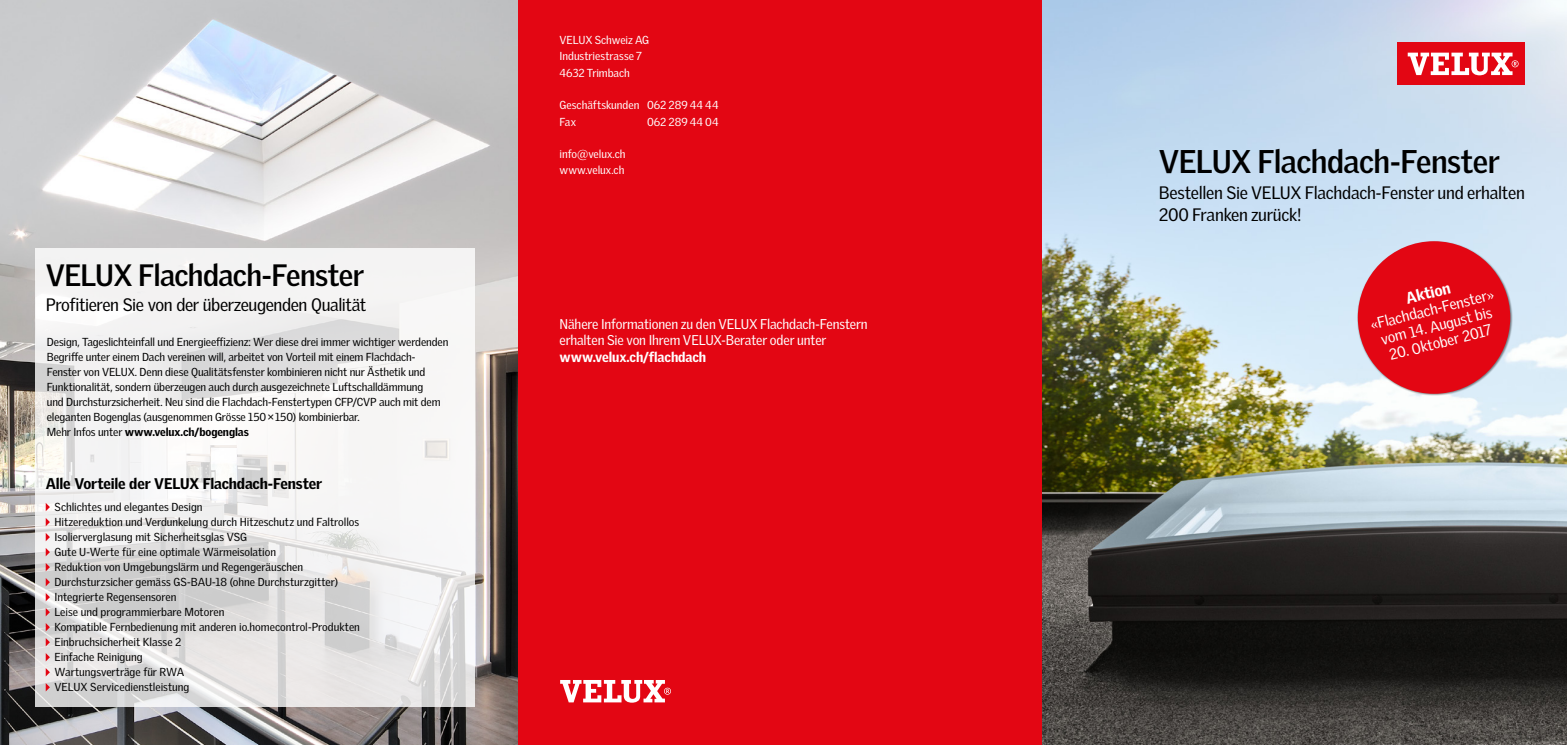
<style>
.page{position:relative;width:1567px;height:745px;background:#fff}
.page>*{position:absolute;margin:0;border:0;box-sizing:border-box;transform-origin:0 0}
.t1{font:700 31.88px "Velux Gothic";letter-spacing:-.02em;color:#000}
.t2{font:700 30px "Velux Gothic";letter-spacing:-.025em;color:#000}
.t3{font:17.5px/21.2px "Velux Gothic";letter-spacing:-.02em;color:#000}
.t4{font:900 15.62px "Velux Gothic";color:#fff}
.t5{font:15px/16.9px "Velux Gothic";color:#fff;text-align:center}
.t6{font:900 15px "Velux Gothic";letter-spacing:-.01em;color:#000}
.t7{font:13.75px/16.5px "Velux Gothic";letter-spacing:-.01em;color:#fff}
.t8{font:900 13.75px "Velux Gothic";letter-spacing:-.01em;color:#fff}
.t9{font:11.25px/15px "Velux Gothic";letter-spacing:-.005em;color:#000}
.t10{font:11.25px/16.2px "Velux Gothic";color:#fff}
.s1{font-weight:900}
</style>
<div class="page">
<img style="left:1042px;top:0;width:524px;height:744px">
<div style="left:1396px;top:43px;width:128px;height:42px;background:#e30613"></div>
<svg style="left:1407px;top:53px;width:111px;height:22px"></svg>
<div style="left:517px;top:0;width:525px;height:744px;background:#e30613"></div>
<svg style="left:560px;top:680px;width:111px;height:22px"></svg>
<img style="left:0;top:0;width:517px;height:744px">
<div style="left:1356px;top:240px;width:156px;height:156px;background:#000;opacity:.46"></div>
<div style="left:1357px;top:241px;width:152px;height:152px;background:#e30613;border-radius:50%"></div>
<svg style="left:35px;top:248px;width:440px;height:458px;fill:#f3f2f2"></svg>
<svg style="left:46px;top:502px;width:4px;height:9px"></svg>
<svg style="left:46px;top:517px;width:4px;height:9px"></svg>
<svg style="left:46px;top:532px;width:4px;height:9px"></svg>
<svg style="left:46px;top:547px;width:4px;height:9px"></svg>
<svg style="left:46px;top:562px;width:4px;height:9px"></svg>
<svg style="left:46px;top:577px;width:4px;height:9px"></svg>
<svg style="left:46px;top:592px;width:4px;height:9px"></svg>
<svg style="left:46px;top:607px;width:4px;height:9px"></svg>
<svg style="left:46px;top:622px;width:4px;height:9px"></svg>
<svg style="left:46px;top:637px;width:4px;height:9px"></svg>
<svg style="left:46px;top:652px;width:4px;height:9px"></svg>
<svg style="left:46px;top:667px;width:4px;height:9px"></svg>
<svg style="left:46px;top:682px;width:4px;height:9px"></svg>
<h2 class="t2" style="left:46px;top:256px;width:320px">VELUX Flachdach-Fenster</h2>
<h3 class="t3" style="left:46px;top:293px;width:322px">Profitieren Sie von der überzeugenden Qualität</h3>
<p class="t9" style="left:47px;top:334px;width:403px">Design, Tageslichteinfall und Energieeffizienz: Wer diese drei immer wichtiger werdenden Begriffe unter einem Dach vereinen will, arbeitet von Vorteil mit einem Flachdach-Fenster von VELUX. Denn diese Qualitätsfenster kombinieren nicht nur Ästhetik und Funktionalität, sondern überzeugen auch durch ausgezeichnete Luftschalldämmung<br>und Durchsturzsicherheit. Neu sind die Flachdach-Fenstertypen CFP/CVP auch mit dem eleganten Bogenglas (ausgenommen Grösse 150×150) kombinierbar.<br>Mehr Infos unter <span class="s1">www.velux.ch/bogenglas</span></p>
<h3 class="t6" style="left:46px;top:473px;width:278px">Alle Vorteile der VELUX Flachdach-Fenster</h3>
<p class="t9" style="left:54px;top:499px;width:307px">Schlichtes und elegantes Design<br>Hitzereduktion und Verdunkelung durch Hitzeschutz und Faltrollos Isolierverglasung mit Sicherheitsglas VSG<br>Gute U-Werte für eine optimale Wärmeisolation<br>Reduktion von Umgebungslärm und Regengeräuschen Durchsturzsicher gemäss GS-BAU-18 (ohne Durchsturzgitter)<br>Integrierte Regensensoren<br>Leise und programmierbare Motoren<br>Kompatible Fernbedienung mit anderen io.homecontrol-Produkten Einbruchsicherheit Klasse 2<br>Einfache Reinigung<br>Wartungsverträge für RWA<br>VELUX Servicedienstleistung</p>
<p class="t10" style="left:559px;top:32px;width:91px">VELUX Schweiz AG<br>Industriestrasse 7<br>4632 Trimbach</p>
<p class="t10" style="left:559px;top:97px;width:160px">Geschäftskunden 062 289 44 44<br>Fax</p>
<p class="t10" style="left:647px;top:113px;width:73px">062 289 44 04</p>
<p class="t10" style="left:559px;top:145px;width:67px">info@velux.ch www.velux.ch</p>
<p class="t7" style="left:559px;top:315px;width:310px">Nähere Informationen zu den VELUX Flachdach-Fenstern erhalten Sie von Ihrem VELUX-Berater oder unter</p>
<p class="t8" style="left:559px;top:348px;width:148px">www.velux.ch/flachdach</p>
<h1 class="t1" style="left:1158px;top:141px;width:342px">VELUX Flachdach-Fenster</h1>
<h3 class="t3" style="left:1158px;top:182px;width:368px">Bestellen Sie VELUX Flachdach-Fenster und erhalten<br>200 Franken zurück!</h3>
<h3 class="t4" style="left:1403px;top:288px;width:47px;rotate:-14deg">Aktion</h3>
<h3 class="t5" style="left:1368px;top:316px;width:128px;rotate:-14deg">«Flachdach-Fenster» vom 14. August bis</h3>
<h3 class="t5" style="left:1387px;top:346px;width:106px;rotate:-14deg">20. Oktober 2017</h3>
</div>
